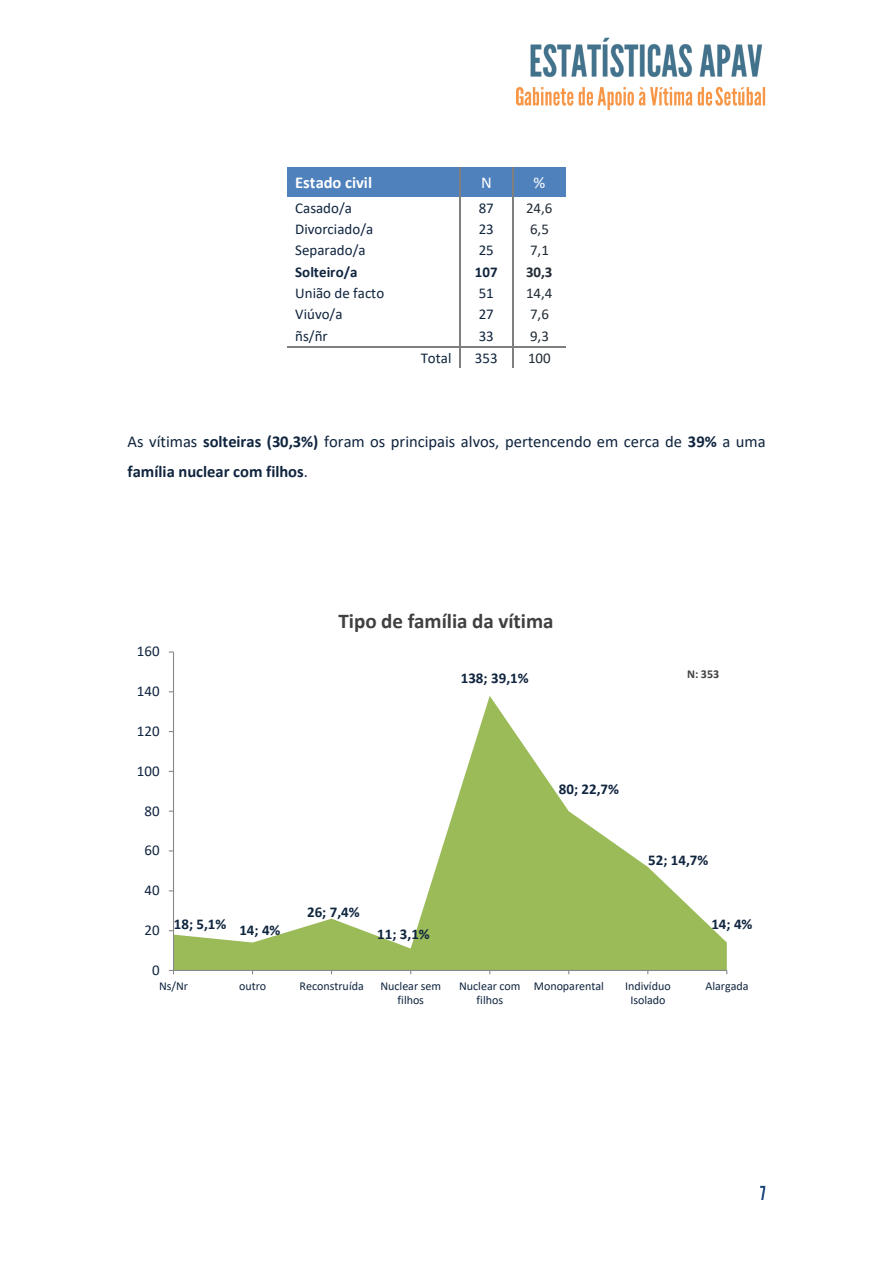
<style>
.page{position:relative;width:893px;height:1263px;background:#fff}
.page>*{position:absolute;margin:0;border:0;box-sizing:border-box;transform-origin:0 0}
.t1{font:700 21px "Calibri";color:#404040}
.t2{font:16.5px/30.3px "Calibri";color:#0f243e}
.t3{font:700 16.5px "Calibri";color:#fff}
.t4{font:16.5px "Calibri";color:#fff}
.t5{font:15px "Calibri";color:#0f243e}
.t6{font:700 15px "Calibri";color:#10253f}
.t7{font:15px "Calibri";color:#222b35}
.t8{font:15px "Calibri";color:#10253f}
.t9{font:700 15px "Calibri";color:#0f243e}
.t10{font:700 15px "Calibri";color:#222b35}
.t11{font:12px/14.5px "Calibri";letter-spacing:-.005em;color:#10253f}
.t12{font:700 12px "Calibri";color:#404040}
.s1{font-weight:700}
</style>
<div class="page">
<img style="left:516px;top:87px;width:9px;height:19px">
<img style="left:525px;top:87px;width:188px;height:24px">
<img style="left:715px;top:86px;width:51px;height:20px">
<img style="left:760px;top:1185px;width:6px;height:15px">
<img style="left:530px;top:37px;width:233px;height:41px">
<div style="left:287px;top:167px;width:172px;height:30px;background:#4f81bd"></div>
<div style="left:461px;top:167px;width:51px;height:30px;background:#4f81bd"></div>
<div style="left:514px;top:167px;width:52px;height:30px;background:#4f81bd"></div>
<hr style="left:459px;top:167px;width:2px;height:30px;background:#7f7f7f">
<hr style="left:512px;top:167px;width:2px;height:30px;background:#7f7f7f">
<hr style="left:459px;top:197px;width:2px;height:21px;background:#7f7f7f">
<hr style="left:512px;top:197px;width:2px;height:21px;background:#7f7f7f">
<hr style="left:459px;top:218px;width:2px;height:22px;background:#7f7f7f">
<hr style="left:512px;top:218px;width:2px;height:22px;background:#7f7f7f">
<hr style="left:459px;top:240px;width:2px;height:21px;background:#7f7f7f">
<hr style="left:512px;top:240px;width:2px;height:21px;background:#7f7f7f">
<hr style="left:459px;top:261px;width:2px;height:21px;background:#7f7f7f">
<hr style="left:512px;top:261px;width:2px;height:21px;background:#7f7f7f">
<hr style="left:459px;top:282px;width:2px;height:22px;background:#7f7f7f">
<hr style="left:512px;top:282px;width:2px;height:22px;background:#7f7f7f">
<hr style="left:459px;top:304px;width:2px;height:21px;background:#7f7f7f">
<hr style="left:512px;top:304px;width:2px;height:21px;background:#7f7f7f">
<hr style="left:459px;top:325px;width:2px;height:21px;background:#7f7f7f">
<hr style="left:512px;top:325px;width:2px;height:21px;background:#7f7f7f">
<hr style="left:287px;top:346px;width:172px;height:2px;background:#7f7f7f">
<hr style="left:461px;top:346px;width:51px;height:2px;background:#7f7f7f">
<hr style="left:514px;top:346px;width:52px;height:2px;background:#7f7f7f">
<svg style="left:459px;top:346px;width:2px;height:21px"></svg>
<svg style="left:512px;top:346px;width:2px;height:21px"></svg>
<svg style="left:174px;top:696px;width:553px;height:274px"></svg>
<hr style="left:173px;top:652px;width:1px;height:318px;background:#868686">
<hr style="left:174px;top:970px;width:553px;height:1px;background:#868686">
<p class="t3" style="left:295px;top:175px;width:78px">Estado civil</p>
<p class="t4" style="left:481px;top:175px;width:12px">N</p>
<p class="t4" style="left:533px;top:175px;width:13px">%</p>
<p class="t5" style="left:295px;top:202px;width:58px">Casado/a</p>
<p class="t5" style="left:479px;top:202px;width:17px">87</p>
<p class="t7" style="left:526px;top:202px;width:28px">24,6</p>
<p class="t5" style="left:295px;top:223px;width:80px">Divorciado/a</p>
<p class="t5" style="left:479px;top:223px;width:17px">23</p>
<p class="t7" style="left:530px;top:223px;width:20px">6,5</p>
<p class="t5" style="left:295px;top:244px;width:72px">Separado/a</p>
<p class="t5" style="left:479px;top:244px;width:17px">25</p>
<p class="t7" style="left:530px;top:244px;width:20px">7,1</p>
<p class="t9" style="left:295px;top:265px;width:64px">Solteiro/a</p>
<p class="t9" style="left:475px;top:265px;width:24px">107</p>
<p class="t10" style="left:526px;top:265px;width:28px">30,3</p>
<p class="t5" style="left:295px;top:287px;width:90px">União de facto</p>
<p class="t5" style="left:479px;top:287px;width:17px">51</p>
<p class="t7" style="left:526px;top:287px;width:28px">14,4</p>
<p class="t5" style="left:295px;top:308px;width:49px">Viúvo/a</p>
<p class="t5" style="left:479px;top:308px;width:17px">27</p>
<p class="t7" style="left:530px;top:308px;width:20px">7,6</p>
<p class="t5" style="left:295px;top:329px;width:34px">ñs/ñr</p>
<p class="t5" style="left:479px;top:329px;width:17px">33</p>
<p class="t7" style="left:530px;top:329px;width:20px">9,3</p>
<p class="t5" style="left:421px;top:352px;width:32px">Total</p>
<p class="t5" style="left:475px;top:351px;width:24px">353</p>
<p class="t7" style="left:528px;top:351px;width:24px">100</p>
<p class="t2" style="left:128px;top:428px;width:640px">As vítimas <span class="s1">solteiras (30,3%)</span> foram os principais alvos, pertencendo em cerca de <span class="s1">39%</span> a uma <span class="s1">família nuclear com filhos</span>.</p>
<p class="t8" style="left:137px;top:645px;width:24px">160</p>
<p class="t8" style="left:137px;top:685px;width:24px">140</p>
<p class="t8" style="left:137px;top:725px;width:24px">120</p>
<p class="t8" style="left:137px;top:764px;width:24px">100</p>
<p class="t8" style="left:145px;top:804px;width:17px">80</p>
<p class="t8" style="left:145px;top:844px;width:17px">60</p>
<p class="t8" style="left:145px;top:884px;width:17px">40</p>
<p class="t8" style="left:145px;top:924px;width:17px">20</p>
<p class="t8" style="left:152px;top:964px;width:9px">0</p>
<p class="t6" style="left:174px;top:917px;width:54px">18; 5,1%</p>
<p class="t6" style="left:239px;top:924px;width:43px">14; 4%</p>
<p class="t1" style="left:338px;top:612px;width:217px">Tipo de família da vítima</p>
<p class="t6" style="left:461px;top:671px;width:69px">138; 39,1%</p>
<p class="t6" style="left:559px;top:783px;width:62px">80; 22,7%</p>
<p class="t6" style="left:307px;top:906px;width:54px">26; 7,4%</p>
<p class="t6" style="left:377px;top:928px;width:54px">11; 3,1%</p>
<p class="t12" style="left:687px;top:669px;width:34px">N: 353</p>
<p class="t6" style="left:648px;top:853px;width:62px">52; 14,7%</p>
<p class="t6" style="left:711px;top:918px;width:43px">14; 4%</p>
<p class="t11" style="left:159px;top:979px;width:31px">Ns/Nr</p>
<p class="t11" style="left:239px;top:979px;width:29px">outro</p>
<p class="t11" style="left:300px;top:979px;width:66px">Reconstruída</p>
<p class="t11" style="left:380px;top:979px;width:62px;text-align:center">Nuclear sem filhos</p>
<p class="t11" style="left:477px;top:979px;width:129px;text-indent:-17px">Nuclear com Monoparental filhos</p>
<p class="t11" style="left:625px;top:979px;width:47px">Indivíduo</p>
<p class="t11" style="left:705px;top:979px;width:45px">Alargada</p>
<p class="t11" style="left:630px;top:994px;width:37px">Isolado</p>
</div>
